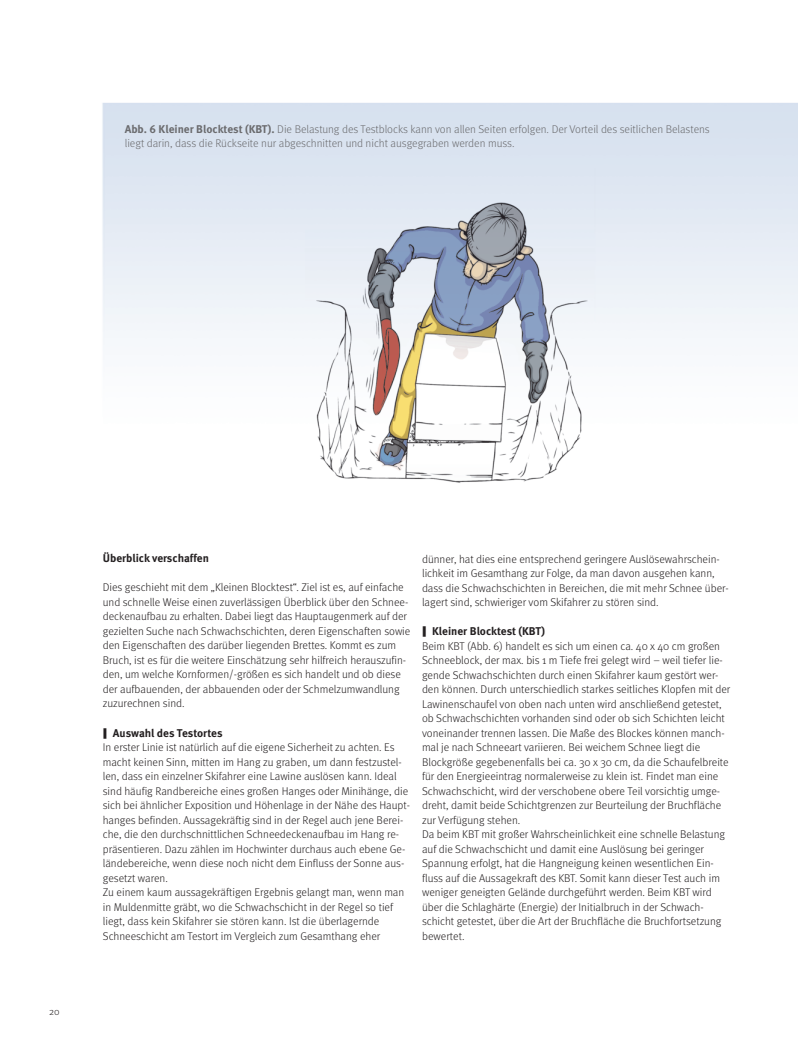
<style>
.page{position:relative;width:798px;height:1053px;background:#fff}
.page>*{position:absolute;margin:0;border:0;box-sizing:border-box;transform-origin:0 0}
.t1{font:300 11.25px/14.5px "Meta OT";color:#231f20}
.t2{font:300 11.25px/14.5px "Meta OT";color:#6b6b6e}
.t3{font:700 11.25px "Meta OT";color:#231f20}
.t4{font:300 10px "Meta OT";color:#231f20}
.s1{font-weight:700}
</style>
<div class="page">
<img style="left:102px;top:103px;width:695px;height:380px">
<p class="t2" style="left:125px;top:123px;width:586px"><span class="s1">Abb. 6 Kleiner Blocktest (KBT).</span> Die Belastung des Testblocks kann von allen Seiten erfolgen. Der Vorteil des seitlichen Belastens liegt darin, dass die Rückseite nur abgeschnitten und nicht ausgegraben werden muss.</p>
<p class="t4" style="left:49px;top:1007px;width:12px">20</p>
<p class="t3" style="left:103px;top:554px;width:108px">Überblick verschaffen</p>
<p class="t1" style="left:103px;top:581px;width:309px">Dies geschieht mit dem „Kleinen Blocktest“. Ziel ist es, auf einfache und schnelle Weise einen zuverlässigen Überblick über den Schnee&shy;deckenaufbau zu erhalten. Dabei liegt das Hauptaugenmerk auf der gezielten Suche nach Schwachschichten, deren Eigenschaften sowie den Eigenschaften des darüber liegenden Brettes. Kommt es zum Bruch, ist es für die weitere Einschätzung sehr hilfreich herauszufin&shy;den, um welche Kornformen/-größen es sich handelt und ob diese der aufbauenden, der abbauenden oder der Schmelzumwandlung zuzurechnen sind.</p>
<p class="t1" style="left:103px;top:726px;width:308px">❙ <span class="s1">Auswahl des Testortes<br></span>In erster Linie ist natürlich auf die eigene Sicherheit zu achten. Es macht keinen Sinn, mitten im Hang zu graben, um dann festzustel&shy;len, dass ein einzelner Skifahrer eine Lawine auslösen kann. Ideal sind häufig Randbereiche eines großen Hanges oder Minihänge, die sich bei ähnlicher Exposition und Höhenlage in der Nähe des Haupt&shy;hanges befinden. Aussagekräftig sind in der Regel auch jene Berei&shy;che, die den durchschnittlichen Schneedeckenaufbau im Hang re&shy;präsentieren. Dazu zählen im Hochwinter durchaus auch ebene Ge&shy;ländebereiche, wenn diese noch nicht dem Einfluss der Sonne aus&shy;gesetzt waren.<br>Zu einem kaum aussagekräftigen Ergebnis gelangt man, wenn man in Muldenmitte gräbt, wo die Schwachschicht in der Regel so tief liegt, dass kein Skifahrer sie stören kann. Ist die überlagernde Schneeschicht am Testort im Vergleich zum Gesamthang eher</p>
<p class="t1" style="left:422px;top:552px;width:308px">dünner, hat dies eine entsprechend geringere Auslösewahrschein&shy;lichkeit im Gesamthang zur Folge, da man davon ausgehen kann, dass die Schwachschichten in Bereichen, die mit mehr Schnee über&shy;lagert sind, schwieriger vom Skifahrer zu stören sind.</p>
<p class="t1" style="left:422px;top:624px;width:309px">❙ <span class="s1">Kleiner Blocktest (KBT)<br></span>Beim KBT (Abb. 6) handelt es sich um einen ca. 40 x 40 cm großen Schneeblock, der max. bis 1 m Tiefe frei gelegt wird – weil tiefer lie&shy;gende Schwachschichten durch einen Skifahrer kaum gestört wer&shy;den können. Durch unterschiedlich starkes seitliches Klopfen mit der Lawinenschaufel von oben nach unten wird anschließend getestet, ob Schwachschichten vorhanden sind oder ob sich Schichten leicht voneinander trennen lassen. Die Maße des Blockes können manch&shy;mal je nach Schneeart variieren. Bei weichem Schnee liegt die Blockgröße gegebenenfalls bei ca. 30 x 30 cm, da die Schaufelbreite für den Energieeintrag normalerweise zu klein ist. Findet man eine Schwachschicht, wird der verschobene obere Teil vorsichtig umge&shy;dreht, damit beide Schichtgrenzen zur Beurteilung der Bruchfläche zur Verfügung stehen.<br>Da beim KBT mit großer Wahrscheinlichkeit eine schnelle Belastung auf die Schwachschicht und damit eine Auslösung bei geringer Spannung erfolgt, hat die Hangneigung keinen wesentlichen Ein&shy;fluss auf die Aussagekraft des KBT. Somit kann dieser Test auch im weniger geneigten Gelände durchgeführt werden. Beim KBT wird über die Schlaghärte (Energie) der Initialbruch in der Schwach&shy;schicht getestet, über die Art der Bruchfläche die Bruchfortsetzung bewertet.</p>
</div>
